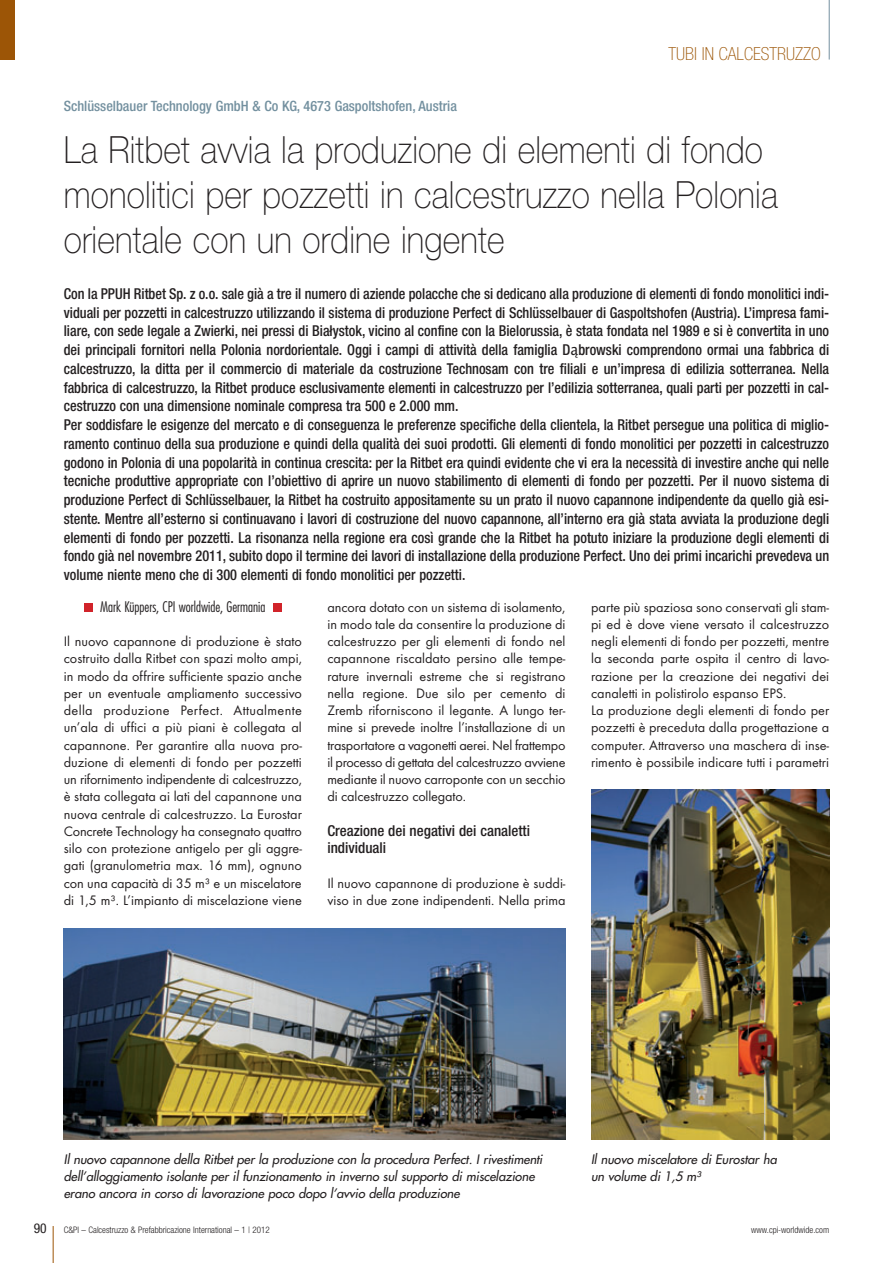
<style>
.page{position:relative;width:893px;height:1263px;background:#fff}
.page>*{position:absolute;margin:0;border:0;box-sizing:border-box;transform-origin:0 0}
.t1{font:100 37.5px/45px "Helvetica Neue";letter-spacing:.005em;color:#231f20;scale:.9 1}
.t2{font:100 condensed 18px "Helvetica Neue";color:#9c5506}
.t3{font:500 condensed 15px/18.8px "Helvetica Neue";color:#231f20;scale:.95 1}
.t4{font:500 condensed 15px/17.2px "Helvetica Neue";color:#231f20}
.t5{font:14.25px/17.2px "Futura T";color:#231f20;text-align:justify}
.t6{font:500 condensed 14.25px "Helvetica Neue";color:#73909f}
.t7{font:300 condensed 14.25px "Futura";color:#231f20}
.t8{font:condensed 13.5px "Helvetica Neue";color:#231f20}
.t9{font:italic 12.75px/17.2px "Futura";color:#231f20}
.t10{font:300 condensed 9px "Helvetica Neue";color:#231f20}
.s1{font-family:"Lucida Grande";font-weight:400;font-stretch:normal}
</style>
<div class="page">
<hr style="left:53px;top:1226px;width:1px;height:37px;background:#9c5506">
<hr style="left:829px;top:0;width:1px;height:60px;background:#73909f">
<div style="left:0;top:0;width:15px;height:60px;background:#9c5506"></div>
<div style="left:84px;top:603px;width:8px;height:9px;background:#d1232a"></div>
<div style="left:273px;top:603px;width:9px;height:9px;background:#d1232a"></div>
<img style="left:64px;top:928px;width:502px;height:211px">
<img style="left:591px;top:789px;width:238px;height:350px">
<hr style="left:892px;top:0;width:1px;height:1263px;background:#dae2e7">
<img style="left:892px;top:287px;width:1px;height:370px">
<p class="t6" style="left:64px;top:101px;width:395px">Schlüsselbauer Technology GmbH &amp; Co KG, 4673 Gaspoltshofen, Austria</p>
<p class="t2" style="left:668px;top:47px;width:154px">TUBI IN CALCESTRUZZO</p>
<h1 class="t1" style="left:64px;top:130px;width:795px">La Ritbet avvia la produzione di elementi di fondo monolitici per pozzetti in calcestruzzo nella Polonia orientale con un ordine ingente</h1>
<p class="t3" style="left:64px;top:285px;width:807px">Con la PPUH Ritbet Sp. z o.o. sale già a tre il numero di aziende polacche che si dedicano alla produzione di elementi di fondo monolitici indi&shy;viduali per pozzetti in calcestruzzo utilizzando il sistema di produzione Perfect di Schlüsselbauer di Gaspoltshofen (Austria). L’impresa fami&shy;liare, con sede legale a Zwierki, nei pressi di Białystok, vicino al confine con la Bielorussia, è stata fondata nel 1989 e si è convertita in uno dei principali fornitori nella Polonia nordorientale. Oggi i campi di attività della famiglia D<span class="s1">ą</span>browski comprendono ormai una fabbrica di calcestruzzo, la ditta per il commercio di materiale da costruzione Technosam con tre filiali e un’impresa di edilizia sotterranea. Nella fabbrica di calcestruzzo, la Ritbet produce esclusivamente elementi in calcestruzzo per l’edilizia sotterranea, quali parti per pozzetti in cal&shy;cestruzzo con una dimensione nominale compresa tra 500 e 2.000 mm.<br>Per soddisfare le esigenze del mercato e di conseguenza le preferenze specifiche della clientela, la Ritbet persegue una politica di miglio&shy;ramento continuo della sua produzione e quindi della qualità dei suoi prodotti. Gli elementi di fondo monolitici per pozzetti in calcestruzzo godono in Polonia di una popolarità in continua crescita: per la Ritbet era quindi evidente che vi era la necessità di investire anche qui nelle tecniche produttive appropriate con l’obiettivo di aprire un nuovo stabilimento di elementi di fondo per pozzetti. Per il nuovo sistema di produzione Perfect di Schlüsselbauer, la Ritbet ha costruito appositamente su un prato il nuovo capannone indipendente da quello già esi&shy;stente. Mentre all’esterno si continuavano i lavori di costruzione del nuovo capannone, all’interno era già stata avviata la produzione degli elementi di fondo per pozzetti. La risonanza nella regione era così grande che la Ritbet ha potuto iniziare la produzione degli elementi di fondo già nel novembre 2011, subito dopo il termine dei lavori di installazione della produzione Perfect. Uno dei primi incarichi prevedeva un volume niente meno che di 300 elementi di fondo monolitici per pozzetti.</p>
<p class="t7" style="left:100px;top:600px;width:167px">Mark Küppers, CPI worldwide, Germania</p>
<p class="t5" style="left:64px;top:634px;width:240px">Il nuovo capannone di produzione è stato costruito dalla Ritbet con spazi molto ampi, in modo da offrire sufficiente spazio anche per un eventuale ampliamento successivo della produzione Perfect. Attualmente un’ala di uffici a più piani è collegata al capannone. Per garantire alla nuova pro&shy;duzione di elementi di fondo per pozzetti un rifornimento indipendente di calcestruzzo, è stata collegata ai lati del capannone una nuova centrale di calcestruzzo. La Eurostar Concrete Technology ha consegnato quattro silo con protezione antigelo per gli aggre&shy;gati (granulometria max. 16 mm), ognuno con una capacità di 35 m³ e un miscelatore di 1,5 m³. L’impianto di miscelazione viene</p>
<p class="t5" style="left:327px;top:599px;width:240px">ancora dotato con un sistema di isolamento, in modo tale da consentire la produzione di calcestruzzo per gli elementi di fondo nel capannone riscaldato persino alle tempe&shy;rature invernali estreme che si registrano nella regione. Due silo per cemento di Zremb riforniscono il legante. A lungo ter&shy;mine si prevede inoltre l’installazione di un trasportatore a vagonetti aerei. Nel frattempo il processo di gettata del calcestruzzo avviene mediante il nuovo carroponte con un secchio di calcestruzzo collegato.</p>
<p class="t4" style="left:327px;top:823px;width:204px">Creazione dei negativi dei canaletti individuali</p>
<p class="t5" style="left:327px;top:875px;width:240px">Il nuovo capannone di produzione è suddi&shy;viso in due zone indipendenti. Nella prima</p>
<p class="t5" style="left:591px;top:599px;width:240px;text-align:left">parte più spaziosa sono conservati gli stam&shy;pi ed è dove viene versato il calcestruzzo negli elementi di fondo per pozzetti, mentre la seconda parte ospita il centro di lavo&shy;razione per la creazione dei negativi dei canaletti in polistirolo espanso EPS.<br>La produzione degli elementi di fondo per pozzetti è preceduta dalla progettazione a computer. Attraverso una maschera di inse&shy;rimento è possibile indicare tutti i parametri</p>
<p class="t9" style="left:64px;top:1151px;width:483px">Il nuovo capannone della Ritbet per la produzione con la procedura Perfect. I rivestimenti dell’alloggiamento isolante per il funzionamento in inverno sul supporto di miscelazione erano ancora in corso di lavorazione poco dopo l’avvio della produzione</p>
<p class="t9" style="left:591px;top:1151px;width:189px">Il nuovo miscelatore di Eurostar ha un volume di 1,5 m³</p>
<p class="t8" style="left:34px;top:1223px;width:14px">90</p>
<p class="t10" style="left:64px;top:1226px;width:208px">C&amp;PI – Calcestruzzo &amp; Prefabbricazione International – 1 | 2012</p>
<p class="t10" style="left:751px;top:1226px;width:79px">www.cpi-worldwide.com</p>
</div>
